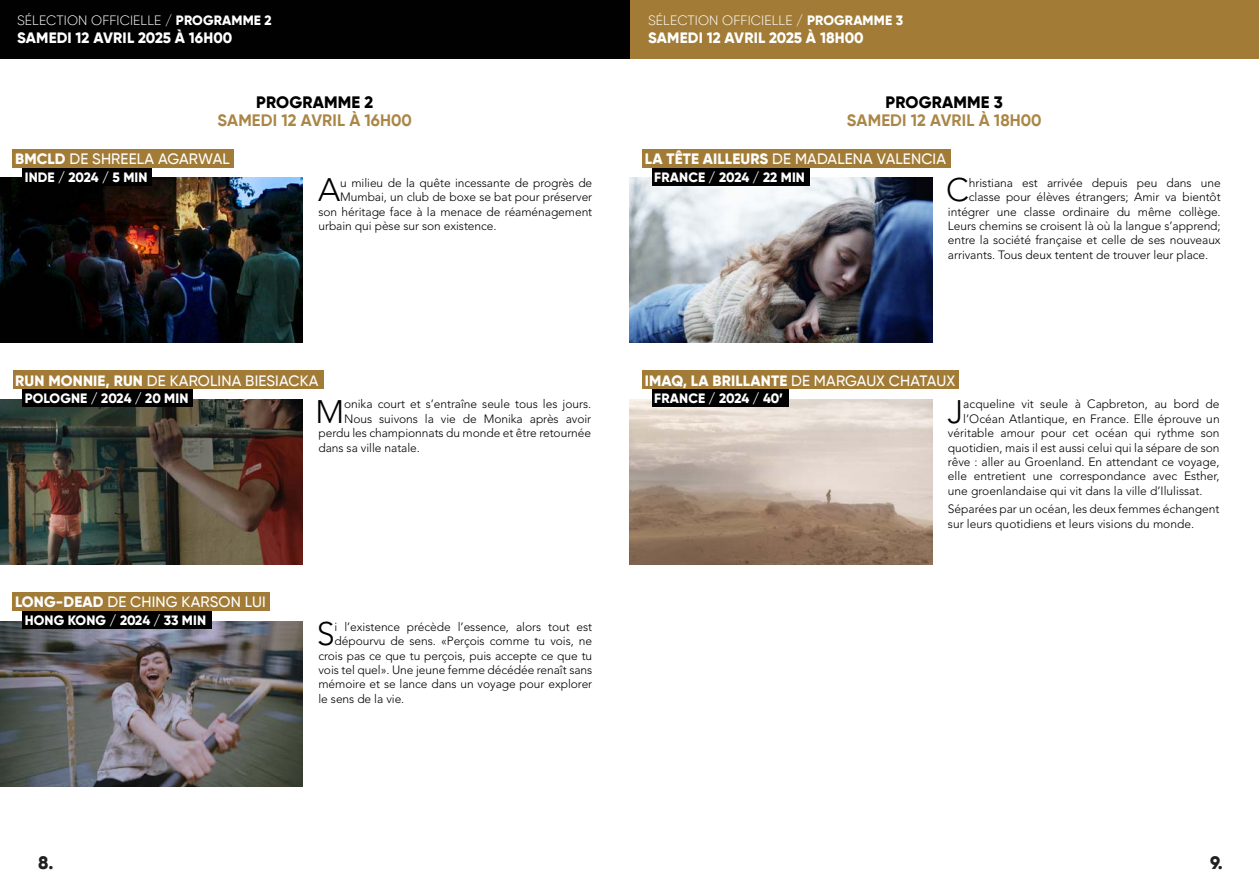
<style>
.page{position:relative;width:1259px;height:893px;background:#fff}
.page>*{position:absolute;margin:0;border:0;box-sizing:border-box;transform-origin:0 0}
.Corps_Texte{font:300 32.4px "Avenir LT Std";color:#010101}
.t1{font:800 18px "Gilroy";color:#231f20}
.Titre_Gras_Or{font:700 16.5px "Gilroy";letter-spacing:.005em;color:#aa8646}
.Titre_Gras_Or-2{font:800 16.5px "Gilroy";letter-spacing:.01em;color:#010101}
.t2{font:500 15px "Gilroy";letter-spacing:.01em;color:#fff}
.t3{font:800 15px "Gilroy";letter-spacing:.01em;color:#fff}
.t4{font:800 13.5px "Gilroy";letter-spacing:.01em;color:#fff}
.t5{font:300 13.5px "Gilroy";letter-spacing:.01em;color:#fff}
.Corps_Texte-2{font:300 12px/14.4px "Avenir LT Std";letter-spacing:-.005em;color:#010101}
.s1{font-weight:800}
.s2{font-weight:500}
</style>
<div class="page">
<img style="left:629px;top:399px;width:303px;height:165px">
<div style="left:652px;top:390px;width:136px;height:17px;background:#010101"></div>
<div style="left:642px;top:370px;width:317px;height:19px;background:#a27c37"></div>
<img style="left:629px;top:178px;width:303px;height:165px">
<div style="left:652px;top:168px;width:157px;height:17px;background:#010101"></div>
<div style="left:642px;top:149px;width:308px;height:19px;background:#a27c37"></div>
<div style="left:629px;top:0;width:630px;height:58px;background:#a27c37"></div>
<img style="left:0;top:622px;width:303px;height:165px">
<div style="left:23px;top:611px;width:189px;height:17px;background:#010101"></div>
<div style="left:13px;top:592px;width:257px;height:19px;background:#a27c37"></div>
<img style="left:0;top:399px;width:303px;height:165px">
<div style="left:23px;top:390px;width:170px;height:17px;background:#010101"></div>
<div style="left:13px;top:370px;width:310px;height:19px;background:#a27c37"></div>
<img style="left:0;top:178px;width:303px;height:165px">
<div style="left:23px;top:168px;width:129px;height:17px;background:#010101"></div>
<div style="left:13px;top:149px;width:221px;height:19px;background:#a27c37"></div>
<div style="left:0;top:0;width:629px;height:58px;background:#010101"></div>
<p class="t5" style="left:17px;top:12px;width:256px">SÉLECTION OFFICIELLE / <span class="s1">PROGRAMME 2</span></p>
<p class="t3" style="left:17px;top:29px;width:217px">SAMEDI 12 AVRIL 2025 À 16H00</p>
<p class="t5" style="left:648px;top:12px;width:256px">SÉLECTION OFFICIELLE / <span class="s1">PROGRAMME 3</span></p>
<p class="t3" style="left:648px;top:29px;width:217px">SAMEDI 12 AVRIL 2025 À 18H00</p>
<p class="Titre_Gras_Or-2" style="left:256px;top:92px;width:119px">PROGRAMME 2</p>
<p class="Titre_Gras_Or" style="left:217px;top:110px;width:196px">SAMEDI 12 AVRIL À 16H00</p>
<p class="Titre_Gras_Or-2" style="left:885px;top:92px;width:119px">PROGRAMME 3</p>
<p class="Titre_Gras_Or" style="left:847px;top:110px;width:196px">SAMEDI 12 AVRIL À 18H00</p>
<p class="t2" style="left:15px;top:150px;width:216px"><span class="s1">BMCLD</span> DE SHREELA AGARWAL</p>
<p class="t2" style="left:644px;top:150px;width:303px"><span class="s1">LA TÊTE AILLEURS</span> DE MADALENA VALENCIA</p>
<p class="t4" style="left:25px;top:169px;width:124px">INDE / 2024 / 5 MIN</p>
<p class="Corps_Texte" style="left:318px;top:171px;width:24px">A</p>
<p class="Corps_Texte-2" style="left:340px;top:176px;width:253px">u milieu de la quête incessante de progrès de</p>
<p class="Corps_Texte-2" style="left:340px;top:190px;width:253px">Mumbai, un club de boxe se bat pour préserver</p>
<p class="Corps_Texte-2" style="left:318px;top:204px;width:275px">son héritage face à la menace de réaménagement</p>
<p class="Corps_Texte-2" style="left:318px;top:219px;width:180px">urbain qui pèse sur son existence.</p>
<p class="t4" style="left:654px;top:169px;width:152px">FRANCE / 2024 / 22 MIN</p>
<p class="Corps_Texte" style="left:946px;top:171px;width:24px">C</p>
<p class="Corps_Texte-2" style="left:969px;top:176px;width:253px">hristiana est arrivée depuis peu dans une</p>
<p class="Corps_Texte-2" style="left:969px;top:190px;width:253px">classe pour élèves étrangers; Amir va bientôt</p>
<p class="Corps_Texte-2" style="left:948px;top:204px;width:274px">intégrer une classe ordinaire du même collège.</p>
<p class="Corps_Texte-2" style="left:948px;top:219px;width:274px">Leurs chemins se croisent là où la langue s’apprend;</p>
<p class="Corps_Texte-2" style="left:948px;top:233px;width:274px">entre la société française et celle de ses nouveaux</p>
<p class="Corps_Texte-2" style="left:948px;top:248px;width:262px">arrivants. Tous deux tentent de trouver leur place.</p>
<p class="t2" style="left:15px;top:371px;width:305px"><span class="s1">RUN MONNIE, RUN</span> DE KAROLINA BIESIACKA</p>
<p class="t3" style="left:644px;top:371px;width:312px">IMAQ, LA BRILLANTE <span class="s2">DE MARGAUX CHATAUX</span></p>
<p class="t4" style="left:25px;top:390px;width:165px">POLOGNE / 2024 / 20 MIN</p>
<p class="Corps_Texte" style="left:315px;top:392px;width:30px">M</p>
<p class="Corps_Texte-2" style="left:344px;top:397px;width:248px">onika court et s’entraîne seule tous les jours.</p>
<p class="Corps_Texte-2" style="left:344px;top:411px;width:249px">Nous suivons la vie de Monika après avoir</p>
<p class="Corps_Texte-2" style="left:318px;top:426px;width:274px">perdu les championnats du monde et être retournée</p>
<p class="Corps_Texte-2" style="left:318px;top:440px;width:103px">dans sa ville natale.</p>
<p class="t4" style="left:654px;top:390px;width:130px">FRANCE / 2024 / 40’</p>
<p class="Corps_Texte" style="left:947px;top:392px;width:17px">J</p>
<p class="Corps_Texte-2" style="left:963px;top:397px;width:258px">acqueline vit seule à Capbreton, au bord de</p>
<p class="Corps_Texte-2" style="left:963px;top:411px;width:258px">l’Océan Atlantique, en France. Elle éprouve un</p>
<p class="Corps_Texte-2" style="left:948px;top:426px;width:273px">véritable amour pour cet océan qui rythme son</p>
<p class="Corps_Texte-2" style="left:948px;top:440px;width:273px">quotidien, mais il est aussi celui qui la sépare de son</p>
<p class="Corps_Texte-2" style="left:948px;top:455px;width:273px">rêve : aller au Groenland. En attendant ce voyage,</p>
<p class="Corps_Texte-2" style="left:948px;top:469px;width:273px">elle entretient une correspondance avec Esther,</p>
<p class="Corps_Texte-2" style="left:948px;top:483px;width:256px">une groenlandaise qui vit dans la ville d’Ilulissat.</p>
<p class="Corps_Texte-2" style="left:948px;top:502px;width:273px">Séparées par un océan, les deux femmes échangent sur leurs quotidiens et leurs visions du monde.</p>
<p class="t2" style="left:15px;top:592px;width:252px"><span class="s1">LONG-DEAD</span> DE CHING KARSON LUI</p>
<p class="t4" style="left:25px;top:611px;width:183px">HONG KONG / 2024 / 33 MIN</p>
<p class="Corps_Texte" style="left:317px;top:615px;width:19px">S</p>
<p class="Corps_Texte-2" style="left:334px;top:619px;width:259px">i l’existence précède l’essence, alors tout est</p>
<p class="Corps_Texte-2" style="left:334px;top:634px;width:259px">dépourvu de sens. «Perçois comme tu vois, ne</p>
<p class="Corps_Texte-2" style="left:318px;top:648px;width:275px">crois pas ce que tu perçois, puis accepte ce que tu</p>
<p class="Corps_Texte-2" style="left:318px;top:663px;width:275px">vois tel quel». Une jeune femme décédée renaît sans</p>
<p class="Corps_Texte-2" style="left:318px;top:677px;width:275px">mémoire et se lance dans un voyage pour explorer</p>
<p class="Corps_Texte-2" style="left:318px;top:691px;width:87px">le sens de la vie.</p>
<h2 class="t1" style="left:38px;top:851px;width:17px">8.</h2>
<h2 class="t1" style="left:1210px;top:851px;width:14px">9.</h2>
</div>
